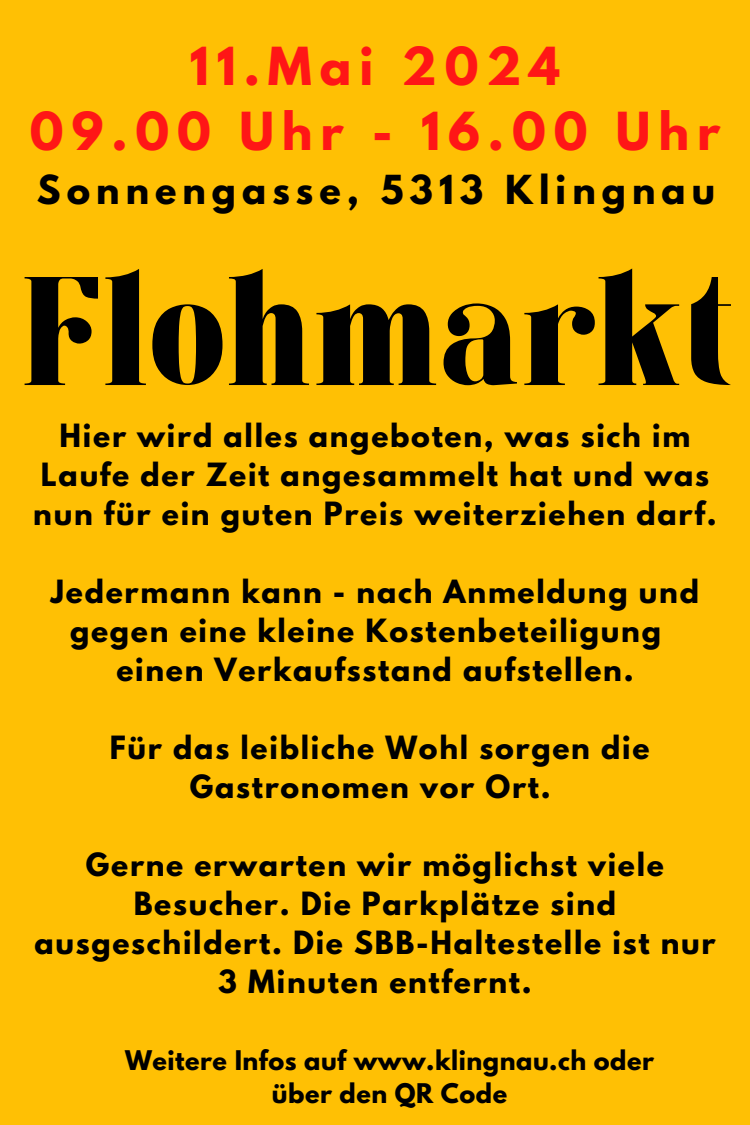
<style>
.page{position:relative;width:750px;height:1125px;background:#ffc004}
.page>*{position:absolute;margin:0;border:0;box-sizing:border-box;transform-origin:0 0}
.t1{font:900 185px "Kage";color:#000}
.t2{font:700 46.4px "League Spartan";letter-spacing:.17em;color:#ff1616}
.t3{font:700 35.4px "League Spartan";letter-spacing:.17em;color:#000}
.t4{font:700 28.4px/39px "League Spartan";letter-spacing:.06em;color:#000;text-align:center}
.t5{font:700 24px/33px "League Spartan";letter-spacing:.02em;color:#000;text-align:center}
</style>
<div class="page">
<p class="t2" style="left:190px;top:43px;width:372px">11.Mai 2024</p>
<p class="t2" style="left:30px;top:108px;width:692px">09.00 Uhr - 16.00 Uhr</p>
<p class="t3" style="left:37px;top:172px;width:680px">Sonnengasse, 5313 Klingnau</p>
<p class="t1" style="left:21px;top:214px;width:710px">Flohmarkt</p>
<p class="t4" style="left:33px;top:419px;width:685px">Hier wird alles angeboten, was sich im<br>Laufe der Zeit angesammelt hat und was nun für ein guten Preis weiterziehen darf.</p>
<p class="t4" style="left:70px;top:575px;width:631px;text-align:left;text-indent:-19px">Jedermann kann - nach Anmeldung und gegen eine kleine Kostenbeteiligung</p>
<p class="t4" style="left:116px;top:653px;width:519px">einen Verkaufsstand aufstellen.</p>
<p class="t4" style="left:190px;top:731px;width:461px;text-align:left;text-indent:-80px">Für das leibliche Wohl sorgen die<br>Gastronomen vor Ort.</p>
<p class="t4" style="left:86px;top:848px;width:580px">Gerne erwarten wir möglichst viele</p>
<p class="t4" style="left:34px;top:887px;width:683px">Besucher. Die Parkplätze sind ausgeschildert. Die SBB-Haltestelle ist nur<br>3 Minuten entfernt.</p>
<p class="t5" style="left:125px;top:1047px;width:530px">Weitere Infos auf www.klingnau.ch oder über den QR Code</p>
</div>
